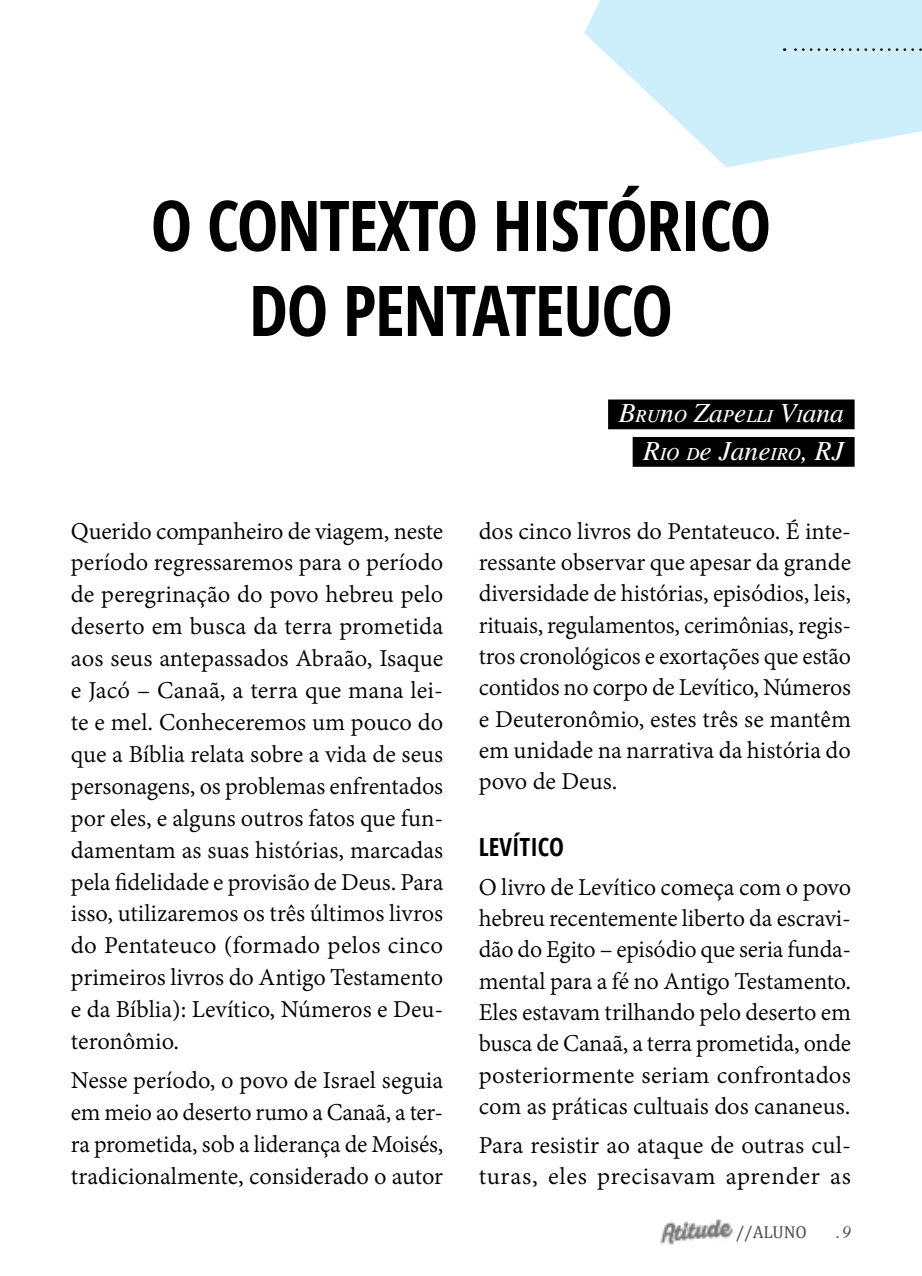
<style>
.page{position:relative;width:922px;height:1276px;background:#fff}
.page>*{position:absolute;margin:0;border:0;box-sizing:border-box;transform-origin:0 0}
.t1{font:700 condensed 70px/85px "Open Sans";letter-spacing:-.02em;color:#000;text-align:center}
.t2{font:italic 27.5px/37.5px "MEAN26";color:#fff;text-align:right}
.t3{font:26.25px/32px "Adobe Devanagari";color:#000;text-align:justify}
.t4{font:700 condensed 25px "Open Sans";color:#000}
.t5{font:17.5px "Cambria";color:#000}
.t6{font:italic 17.5px "MEAN26";color:#000}
</style>
<div class="page">
<img style="left:660px;top:1219px;width:73px;height:26px">
<svg style="left:584px;top:0;width:337px;height:167px;fill:#cdeffb"></svg>
<svg style="left:784px;top:48px;width:138px;height:3px"></svg>
<div style="left:608px;top:399px;width:246px;height:30px;background:#000"></div>
<div style="left:632px;top:437px;width:222px;height:30px;background:#000"></div>
<h1 class="t1" style="left:151px;top:181px;width:622px">O CONTEXTO HISTÓRICO<br>DO PENTATEUCO</h1>
<p class="t3" style="left:71px;top:517px;width:374px">Querido companheiro de viagem, neste período regressaremos para o período de peregrinação do povo hebreu pelo deserto em busca da terra prometida aos seus antepassados Abraão, Isaque e Jacó – Canaã, a terra que mana lei&shy;te e mel. Conheceremos um pouco do que a Bíblia relata sobre a vida de seus personagens, os problemas enfrentados por eles, e alguns outros fatos que fun&shy;damentam as suas histórias, marcadas pela fidelidade e provisão de Deus. Para isso, utilizaremos os três últimos livros do Pentateuco (formado pelos cinco primeiros livros do Antigo Testamento e da Bíblia): Levítico, Números e Deu&shy;teronômio.</p>
<p class="t3" style="left:71px;top:1066px;width:374px">Nesse período, o povo de Israel seguia em meio ao deserto rumo a Canaã, a ter&shy;ra prometida, sob a liderança de Moisés, tradicionalmente, considerado o autor</p>
<p class="t2" style="left:618px;top:393px;width:227px">Bruno Zapelli Viana<br>Rio de Janeiro, RJ</p>
<p class="t3" style="left:478px;top:517px;width:374px;line-height:31.2px">dos cinco livros do Pentateuco. É inte&shy;ressante observar que apesar da grande diversidade de histórias, episódios, leis, rituais, regulamentos, cerimônias, regis&shy;tros cronológicos e exortações que estão contidos no corpo de Levítico, Números e Deuteronômio, estes três se mantêm em unidade na narrativa da história do povo de Deus.</p>
<p class="t4" style="left:478px;top:830px;width:87px">LEVÍTICO</p>
<p class="t3" style="left:478px;top:873px;width:374px;line-height:31.2px">O livro de Levítico começa com o povo hebreu recentemente liberto da escravi&shy;dão do Egito – episódio que seria funda&shy;mental para a fé no Antigo Testamento.<br>Eles estavam trilhando pelo deserto em busca de Canaã, a terra prometida, onde posteriormente seriam confrontados com as práticas cultuais dos cananeus.</p>
<p class="t3" style="left:478px;top:1131px;width:374px;line-height:31.2px">Para resistir ao ataque de outras cul&shy;turas, eles precisavam aprender as</p>
<p class="t5" style="left:735px;top:1221px;width:73px">//ALUNO</p>
<p class="t6" style="left:836px;top:1221px;width:16px">.9</p>
</div>
